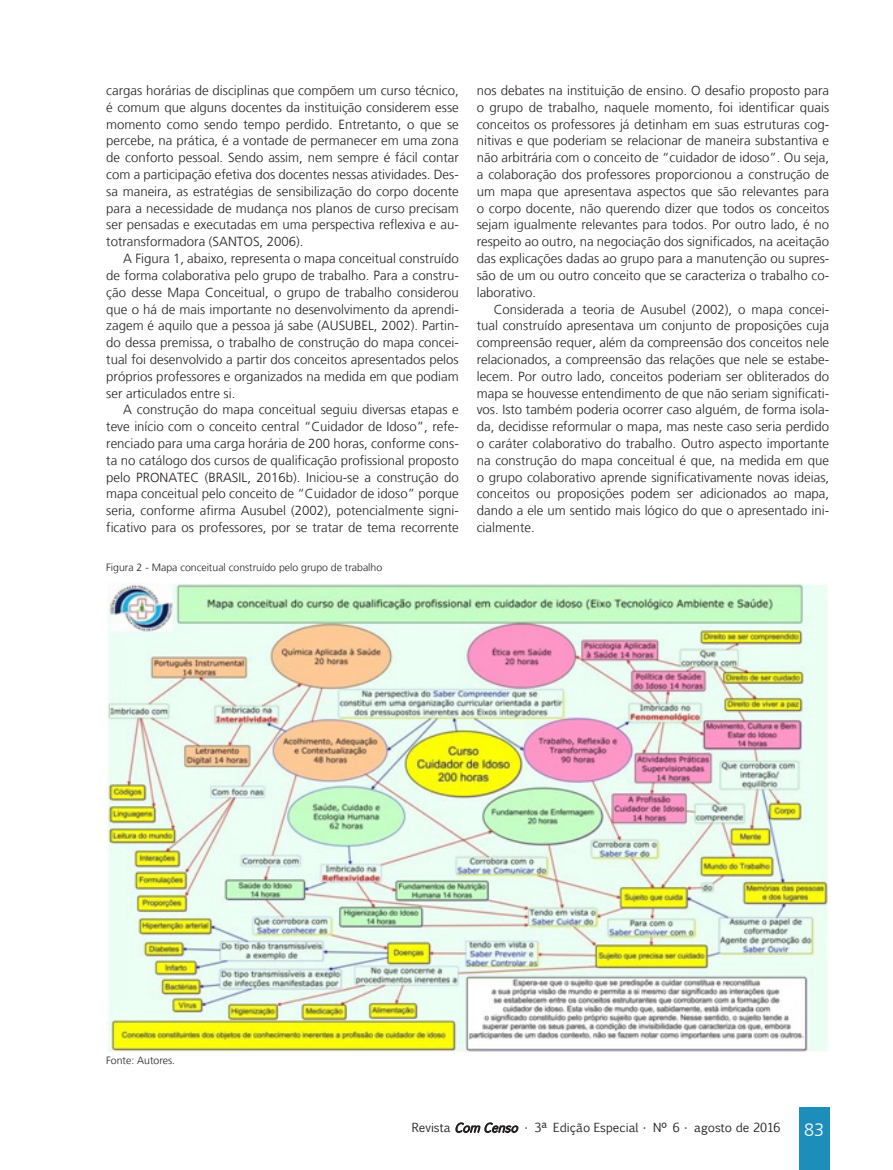
<style>
.page{position:relative;width:893px;height:1170px;background:#fff}
.page>*{position:absolute;margin:0;border:0;box-sizing:border-box;transform-origin:0 0}
.t1{font:300 18px "Frutiger LT";color:#fff}
.Miolo{font:300 13.2px/16.8px "Frutiger LT";color:#231f20;text-align:justify}
.t2{font:12px "Euphemia CAS";color:#231f20}
.Legendas{font:300 10.5px "Frutiger LT";color:#231f20}
.s1{font-style:italic}
</style>
<div class="page">
<img style="left:106px;top:582px;width:723px;height:469px">
<div style="left:799px;top:1107px;width:30px;height:62px;background:#1c8eb9"></div>
<svg style="left:455px;top:1122px;width:63px;height:10px"></svg>
<p class="Miolo" style="left:106px;top:82px;width:354px">cargas horárias de disciplinas que compõem um curso técnico, é comum que alguns docentes da instituição considerem esse momento como sendo tempo perdido. Entretanto, o que se percebe, na prática, é a vontade de permanecer em uma zona de conforto pessoal. Sendo assim, nem sempre é fácil contar com a participação efetiva dos docentes nessas atividades. Des&shy;sa maneira, as estratégias de sensibilização do corpo docente para a necessidade de mudança nos planos de curso precisam ser pensadas e executadas em uma perspectiva reflexiva e au&shy;totransformadora (SANTOS, 2006).</p>
<p class="Miolo" style="left:106px;top:250px;width:354px;text-indent:17px">A Figura 1, abaixo, representa o mapa conceitual construído de forma colaborativa pelo grupo de trabalho. Para a constru&shy;ção desse Mapa Conceitual, o grupo de trabalho considerou que o há de mais importante no desenvolvimento da aprendi&shy;zagem é aquilo que a pessoa já sabe (AUSUBEL, 2002). Partin&shy;do dessa premissa, o trabalho de construção do mapa concei&shy;tual foi desenvolvido a partir dos conceitos apresentados pelos próprios professores e organizados na medida em que podiam ser articulados entre si.</p>
<p class="Miolo" style="left:106px;top:401px;width:354px;text-indent:17px">A construção do mapa conceitual seguiu diversas etapas e teve início com o conceito central “Cuidador de Idoso”, refe&shy;renciado para uma carga horária de 200 horas, conforme cons&shy;ta no catálogo dos cursos de qualificação profissional proposto pelo PRONATEC (BRASIL, 2016b). Iniciou-se a construção do mapa conceitual pelo conceito de “Cuidador de idoso” porque seria, conforme afirma Ausubel (2002), potencialmente signi&shy;ficativo para os professores, por se tratar de tema recorrente</p>
<p class="Legendas" style="left:106px;top:562px;width:277px">Figura 2 - Mapa conceitual construído pelo grupo de trabalho</p>
<p class="Miolo" style="left:477px;top:82px;width:354px">nos debates na instituição de ensino. O desafio proposto para o grupo de trabalho, naquele momento, foi identificar quais conceitos os professores já detinham em suas estruturas cog&shy;nitivas e que poderiam se relacionar de maneira substantiva e não arbitrária com o conceito de “cuidador de idoso”. Ou seja, a colaboração dos professores proporcionou a construção de um mapa que apresentava aspectos que são relevantes para o corpo docente, não querendo dizer que todos os conceitos sejam igualmente relevantes para todos. Por outro lado, é no respeito ao outro, na negociação dos significados, na aceitação das explicações dadas ao grupo para a manutenção ou supres&shy;são de um ou outro conceito que se caracteriza o trabalho co&shy;laborativo.</p>
<p class="Miolo" style="left:477px;top:301px;width:354px;text-indent:17px">Considerada a teoria de Ausubel (2002), o mapa concei&shy;tual construído apresentava um conjunto de proposições cuja compreensão requer, além da compreensão dos conceitos nele relacionados, a compreensão das relações que nele se estabe&shy;lecem. Por outro lado, conceitos poderiam ser obliterados do mapa se houvesse entendimento de que não seriam significati&shy;vos. Isto também poderia ocorrer caso alguém, de forma isola&shy;da, decidisse reformular o mapa, mas neste caso seria perdido o caráter colaborativo do trabalho. Outro aspecto importante na construção do mapa conceitual é que, na medida em que o grupo colaborativo aprende significativamente novas ideias, conceitos ou proposições podem ser adicionados ao mapa, dando a ele um sentido mais lógico do que o apresentado ini&shy;cialmente.</p>
<p class="Legendas" style="left:106px;top:1053px;width:70px">Fonte: Autores.</p>
<p class="t2" style="left:412px;top:1119px;width:370px">Revista <span class="s1">ComCenso</span> • 3ª Edição Especial • Nº 6 • agosto de 2016</p>
<h1 class="t1" style="left:804px;top:1119px;width:22px">83</h1>
</div>
